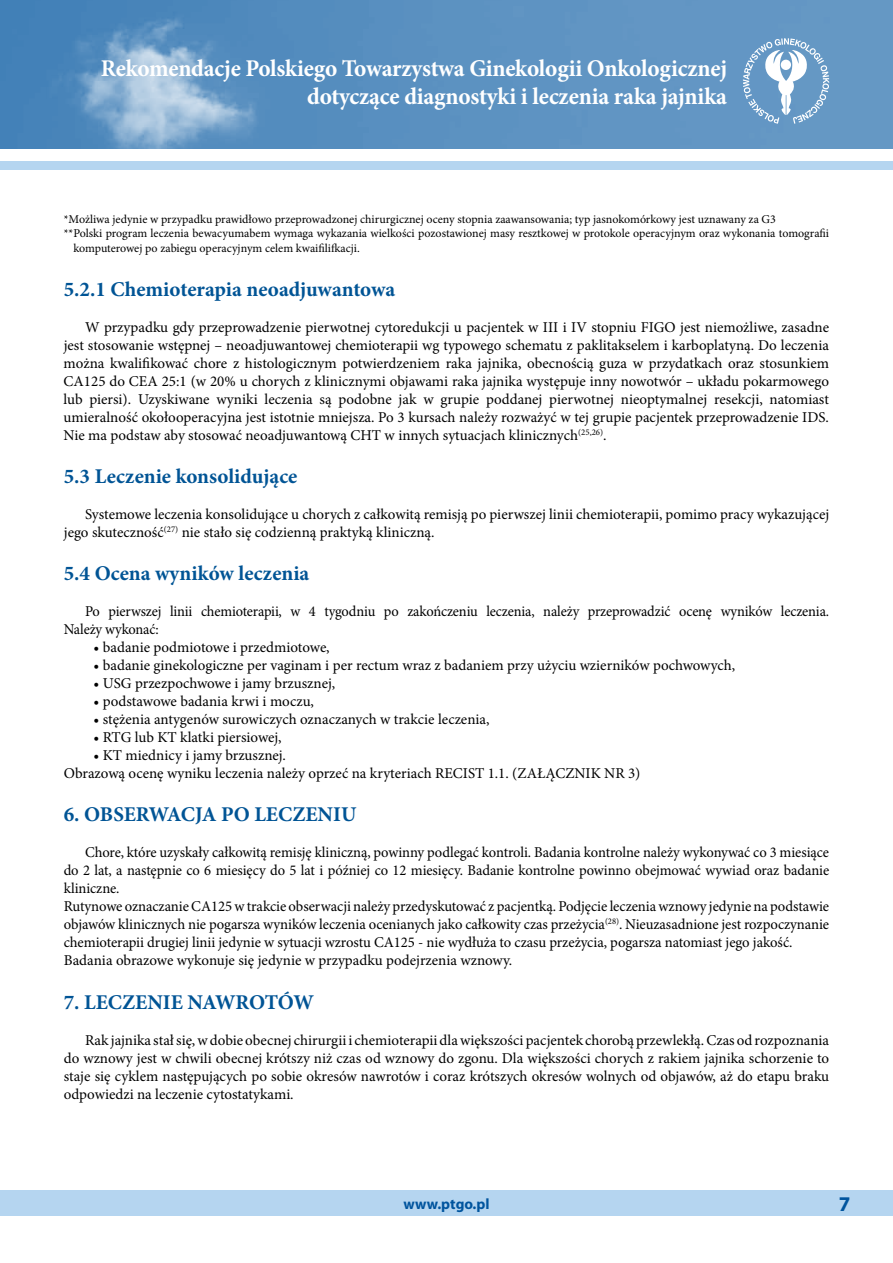
<style>
.page{position:relative;width:893px;height:1263px;background:#fff}
.page>*{position:absolute;margin:0;border:0;box-sizing:border-box;transform-origin:0 0}
.t1{font:700 24px/28.8px "Minion Pro";letter-spacing:-.01em;color:#fff;text-align:right}
.t2{font:700 21px "Minion Pro";color:#005495}
.t3{font:700 21px "Myriad Pro";color:#00549e}
.t4{font:15px/18px "Minion Pro";letter-spacing:-.005em;color:#000}
.t5{font:15px/18px "Minion Pro";letter-spacing:-.005em;color:#000;scale:.96 1}
.t6{font:700 15px "Myriad Pro";color:#00549e}
.t7{font:12px "Minion Pro";color:#000}
</style>
<div class="page">
<div style="left:0;top:162px;width:893px;height:8px;background:#b5d5f0"></div>
<img style="left:1px;top:0;width:892px;height:149px">
<img style="left:0;top:0;width:1px;height:149px">
<div style="left:0;top:1191px;width:893px;height:25px;background:#b5d5f0"></div>
<svg style="left:743px;top:38px;width:86px;height:86px"></svg>
<h1 class="t1" style="left:101px;top:53px;width:628px">Rekomendacje Polskiego Towarzystwa Ginekologii Onkologicznej dotyczące diagnostyki i leczenia raka jajnika</h1>
<p class="t7" style="left:64px;top:211px;width:714px">*Możliwa jedynie w przypadku prawidłowo przeprowadzonej chirurgicznej oceny stopnia zaawansowania; typ jasnokomórkowy jest uznawany za G3</p>
<p class="t7" style="left:64px;top:226px;width:767px">**Polski program leczenia bewacyumabem wymaga wykazania wielkości pozostawionej masy resztkowej w protokole operacyjnym oraz wykonania tomografii</p>
<p class="t7" style="left:73px;top:241px;width:288px">komputerowej po zabiegu operacyjnym celem kwaifilifkacji.</p>
<h2 class="t2" style="left:64px;top:274px;width:333px">5.2.1 Chemioterapia neoadjuwantowa</h2>
<p class="t4" style="left:64px;top:318px;width:767px;text-align:justify;text-indent:21px">W przypadku gdy przeprowadzenie pierwotnej cytoredukcji u pacjentek w III i IV stopniu FIGO jest niemożliwe, zasadne jest stosowanie wstępnej – neoadjuwantowej chemioterapii wg typowego schematu z paklitakselem i karboplatyną. Do leczenia można kwalifikować chore z histologicznym potwierdzeniem raka jajnika, obecnością guza w przydatkach oraz stosunkiem CA125 do CEA 25:1 (w 20% u chorych z klinicznymi objawami raka jajnika występuje inny nowotwór – układu pokarmowego lub piersi). Uzyskiwane wyniki leczenia są podobne jak w grupie poddanej pierwotnej nieoptymalnej resekcji, natomiast umieralność okołooperacyjna jest istotnie mniejsza. Po 3 kursach należy rozważyć w tej grupie pacjentek przeprowadzenie IDS.<br>Nie ma podstaw aby stosować neoadjuwantową CHT w innych sytuacjach klinicznych<sup>(25,26)</sup>.</p>
<h2 class="t2" style="left:64px;top:461px;width:235px">5.3 Leczenie konsolidujące</h2>
<p class="t4" style="left:64px;top:505px;width:767px;text-indent:21px">Systemowe leczenia konsolidujące u chorych z całkowitą remisją po pierwszej linii chemioterapii, pomimo pracy wykazującej jego skuteczność<sup>(27)</sup> nie stało się codzienną praktyką kliniczną.</p>
<h2 class="t2" style="left:64px;top:559px;width:247px">5.4 Ocena wyników leczenia</h2>
<p class="t5" style="left:64px;top:602px;width:799px;text-indent:21px">Po pierwszej linii chemioterapii, w 4 tygodniu po zakończeniu leczenia, należy przeprowadzić ocenę wyników leczenia.<br>Należy wykonać:</p>
<p class="t4" style="left:94px;top:638px;width:238px">• badanie podmiotowe i przedmiotowe,</p>
<p class="t4" style="left:94px;top:656px;width:643px">• badanie ginekologiczne per vaginam i per rectum wraz z badaniem przy użyciu wzierników pochwowych,</p>
<p class="t4" style="left:94px;top:674px;width:243px">• USG przezpochwowe i jamy brzusznej,</p>
<p class="t4" style="left:94px;top:692px;width:222px">• podstawowe badania krwi i moczu,</p>
<p class="t4" style="left:94px;top:710px;width:398px">• stężenia antygenów surowiczych oznaczanych w trakcie leczenia,</p>
<p class="t4" style="left:94px;top:728px;width:190px">• RTG lub KT klatki piersiowej,</p>
<p class="t4" style="left:64px;top:746px;width:578px;text-indent:30px">• KT miednicy i jamy brzusznej.<br>Obrazową ocenę wyniku leczenia należy oprzeć na kryteriach RECIST 1.1. (ZAŁĄCZNIK NR 3)</p>
<h2 class="t2" style="left:64px;top:800px;width:294px">6. OBSERWACJA PO LECZENIU</h2>
<p class="t4" style="left:64px;top:844px;width:767px;text-indent:21px">Chore, które uzyskały całkowitą remisję kliniczną, powinny podlegać kontroli. Badania kontrolne należy wykonywać co 3 miesiące do 2 lat, a następnie co 6 miesięcy do 5 lat i później co 12 miesięcy. Badanie kontrolne powinno obejmować wywiad oraz badanie kliniczne.<br>Rutynowe oznaczanie CA125 w trakcie obserwacji należy przedyskutować z pacjentką. Podjęcie leczenia wznowy jedynie na podstawie objawów klinicznych nie pogarsza wyników leczenia ocenianych jako całkowity czas przeżycia<sup>(28)</sup>. Nieuzasadnione jest rozpoczynanie chemioterapii drugiej linii jedynie w sytuacji wzrostu CA125 - nie wydłuża to czasu przeżycia, pogarsza natomiast jego jakość.<br>Badania obrazowe wykonuje się jedynie w przypadku podejrzenia wznowy.</p>
<h2 class="t2" style="left:64px;top:987px;width:252px">7. LECZENIE NAWROTÓW</h2>
<p class="t4" style="left:64px;top:1031px;width:767px;text-align:justify;text-indent:21px">Rak jajnika stał się, w dobie obecnej chirurgii i chemioterapii dla większości pacjentek chorobą przewlekłą. Czas od rozpoznania do wznowy jest w chwili obecnej krótszy niż czas od wznowy do zgonu. Dla większości chorych z rakiem jajnika schorzenie to staje się cyklem następujących po sobie okresów nawrotów i coraz krótszych okresów wolnych od objawów, aż do etapu braku odpowiedzi na leczenie cytostatykami.</p>
<p class="t6" style="left:403px;top:1194px;width:88px">www.ptgo.pl</p>
<h2 class="t3" style="left:839px;top:1190px;width:13px">7</h2>
</div>
